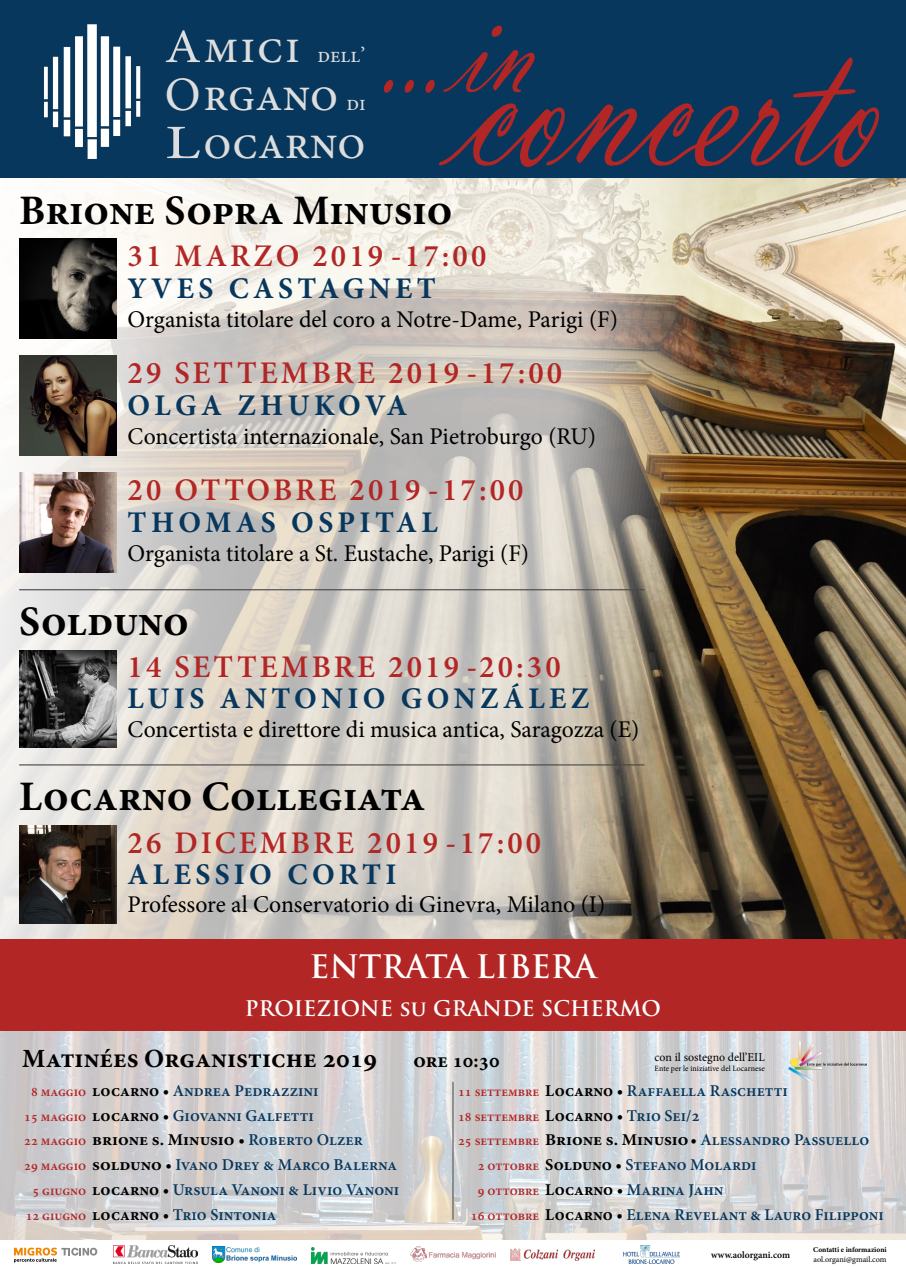
<style>
.page{position:relative;width:906px;height:1276px;background:#fff}
.page>*{position:absolute;margin:0;border:0;box-sizing:border-box;transform-origin:0 0}
.t1{font:217.5px "Vladimir Script";color:#b22725;scale:.75 1}
.t2{font:150px "Vladimir Script";color:#b22725;scale:.75 1}
.t3{font:48px/48px "Minion Pro";color:#ddd;text-align:justify;scale:1.09 1}
.t4{font:700 42px "Minion Pro";color:#000}
.t5{font:600 31.5px "Minion Pro";letter-spacing:.1em;color:#b22725}
.t6{font:700 31.5px "Trajan Pro";color:#fff}
.t7{font:700 30px "Minion Pro";letter-spacing:.15em;color:#07375d}
.t8{font:700 26.25px "Minion Pro";color:#000}
.t9{font:24px "Minion Pro";color:#000}
.t10{font:700 21px "Trajan Pro";color:#fff}
.t11{font:700 20.25px "Minion Pro";color:#000}
.t12{font:600 16.5px "Minion Pro";color:#07375d}
.t13{font:700 16.5px "Minion Pro";color:#000;scale:1.05 1}
.t14{font:600 13.5px "Minion Pro";color:#b22725}
.t15{font:12px "Minion Pro";color:#000}
.t16{font:600 9.75px "Minion Pro";color:#000}
.t17{font:8.25px "Minion Pro";color:#000}
.t18{font:8.02px "Minion Pro";letter-spacing:.005em;color:#000}
.t19{font:700 7.5px "Minion Pro";color:#000}
.s1{font-size:21.75px}
.s2{font-size:13.5px;color:#b22725}
.s3{font-weight:700;color:#000}
.s4{font-weight:700;font-size:16.5px;color:#000}
.s5{font-size:16.5px;color:#07375d}
.s6{font-weight:600;font-size:13.5px;color:#b22725}
.s7{font-weight:600;color:#07375d}
</style>
<div class="page">
<svg style="left:14px;top:1247px;width:83px;height:15px"></svg>
<img style="left:113px;top:1245px;width:84px;height:18px">
<img style="left:212px;top:1246px;width:84px;height:16px">
<img style="left:312px;top:1247px;width:84px;height:16px">
<img style="left:411px;top:1247px;width:84px;height:15px">
<img style="left:510px;top:1248px;width:84px;height:12px">
<img style="left:623px;top:1245px;width:57px;height:18px">
<img style="left:0;top:177px;width:906px;height:762px">
<div style="left:0;top:0;width:906px;height:177px;background:#07375d"></div>
<hr style="left:19px;top:589px;width:98px;height:1px;background:#464646">
<hr style="left:117px;top:589px;width:527px;height:1px;background:#464646">
<hr style="left:19px;top:764px;width:98px;height:1px;background:#464646">
<hr style="left:117px;top:764px;width:527px;height:1px;background:#464646">
<img style="left:19px;top:239px;width:98px;height:100px">
<img style="left:19px;top:356px;width:98px;height:100px">
<img style="left:19px;top:473px;width:98px;height:100px">
<img style="left:19px;top:650px;width:98px;height:98px">
<img style="left:19px;top:825px;width:98px;height:98px">
<img style="left:43px;top:24px;width:98px;height:135px">
<img style="left:0;top:1031px;width:906px;height:208px">
<div style="left:0;top:939px;width:906px;height:92px;background:#b22725"></div>
<svg style="left:452px;top:1081px;width:1px;height:138px"></svg>
<img style="left:788px;top:1041px;width:78px;height:40px">
<h3 class="t3" style="left:165px;top:23px;width:186px">Amici <span class="s1">dell’ </span>Organo <span class="s1">di </span>Locarno</h3>
<h2 class="t2" style="left:384px;top:-43px;width:200px">...in</h2>
<h1 class="t1" style="left:459px;top:-30px;width:564px">concerto</h1>
<h3 class="t4" style="left:19px;top:181px;width:435px">Brione Sopra Minusio</h3>
<h3 class="t5" style="left:128px;top:234px;width:360px">31 MARZO 2019 - 17:00</h3>
<h3 class="t7" style="left:128px;top:267px;width:310px">YVES CASTAGNET</h3>
<h3 class="t9" style="left:128px;top:303px;width:492px">Organista titolare del coro a Notre-Dame, Parigi (F)</h3>
<h3 class="t5" style="left:128px;top:351px;width:436px">29 SETTEMBRE 2019 - 17:00</h3>
<h3 class="t7" style="left:128px;top:384px;width:281px">OLGA ZHUKOVA</h3>
<h3 class="t9" style="left:128px;top:420px;width:470px">Concertista internazionale, San Pietroburgo (RU)</h3>
<h3 class="t5" style="left:128px;top:468px;width:397px">20 OTTOBRE 2019 - 17:00</h3>
<h3 class="t7" style="left:128px;top:501px;width:312px">THOMAS OSPITAL</h3>
<h3 class="t9" style="left:128px;top:537px;width:403px">Organista titolare a St. Eustache, Parigi (F)</h3>
<h3 class="t4" style="left:19px;top:592px;width:171px">Solduno</h3>
<h3 class="t5" style="left:128px;top:645px;width:434px">14 SETTEMBRE 2019 - 20:30</h3>
<h3 class="t7" style="left:128px;top:677px;width:463px">LUIS ANTONIO GONZÁLEZ</h3>
<h3 class="t9" style="left:128px;top:713px;width:513px">Concertista e direttore di musica antica, Saragozza (E)</h3>
<h3 class="t4" style="left:19px;top:767px;width:408px">Locarno Collegiata</h3>
<h3 class="t5" style="left:128px;top:821px;width:415px">26 DICEMBRE 2019 - 17:00</h3>
<h3 class="t7" style="left:128px;top:853px;width:270px">ALESSIO CORTI</h3>
<h3 class="t9" style="left:128px;top:888px;width:479px">Professore al Conservatorio di Ginevra, Milano (I)</h3>
<h3 class="t6" style="left:309px;top:947px;width:288px">ENTRATA LIBERA</h3>
<p class="t10" style="left:245px;top:995px;width:417px">PROIEZIONE su GRANDE SCHERMO</p>
<h3 class="t8" style="left:22px;top:1040px;width:357px">Matinées Organistiche 2019</h3>
<p class="t11" style="left:413px;top:1046px;width:88px">ore 10:30</p>
<p class="t15" style="left:654px;top:1049px;width:112px">con il sostegno dell’EIL</p>
<p class="t18" style="left:654px;top:1063px;width:112px">Ente per le iniziative del Locarnese</p>
<p class="t12" style="left:31px;top:1079px;width:289px"><span class="s2">8 maggio</span> <span class="s3">locarno •</span> Andrea Pedrazzini</p>
<p class="t12" style="left:458px;top:1079px;width:331px"><span class="s2">11 settembre</span> <span class="s3">Locarno •</span> Raffaella Raschetti</p>
<p class="t12" style="left:24px;top:1104px;width:291px"><span class="s2">15 maggio</span> <span class="s3">locarno •</span> Giovanni Galfetti</p>
<p class="t14" style="left:458px;top:1107px;width:243px">18 settembre <span class="s4">Locarno •</span> <span class="s5">Trio Sei/2</span></p>
<p class="t13" style="left:24px;top:1128px;width:324px"><span class="s6">22 maggio</span> brione s. Minusio • <span class="s7">Roberto Olzer</span></p>
<p class="t12" style="left:458px;top:1128px;width:413px"><span class="s2">25 settembre</span> <span class="s3">Brione s. Minusio•</span> Alessandro Passuello</p>
<p class="t12" style="left:24px;top:1153px;width:374px"><span class="s2">29 maggio</span> <span class="s3">solduno •</span> Ivano Drey &amp; Marco Balerna</p>
<p class="t12" style="left:478px;top:1153px;width:280px"><span class="s2">2 ottobre</span> <span class="s3">Solduno •</span> Stefano Molardi</p>
<p class="t12" style="left:32px;top:1178px;width:368px"><span class="s2">5 giugno</span> <span class="s3">locarno •</span> Ursula Vanoni &amp; Livio Vanoni</p>
<p class="t12" style="left:478px;top:1178px;width:247px"><span class="s2">9 ottobre</span> <span class="s3">Locarno •</span> Marina Jahn</p>
<p class="t12" style="left:26px;top:1203px;width:252px"><span class="s2">12 giugno</span> <span class="s3">locarno •</span> Trio Sintonia</p>
<p class="t12" style="left:471px;top:1203px;width:414px"><span class="s2">16 ottobre</span> <span class="s3">Locarno •</span> Elena Revelant &amp; Lauro Filipponi</p>
<p class="t16" style="left:711px;top:1248px;width:80px">www.aolorgani.com</p>
<p class="t19" style="left:813px;top:1244px;width:75px">Contatti e informazioni</p>
<p class="t17" style="left:813px;top:1253px;width:74px">aol.organi@gmail.com</p>
</div>
